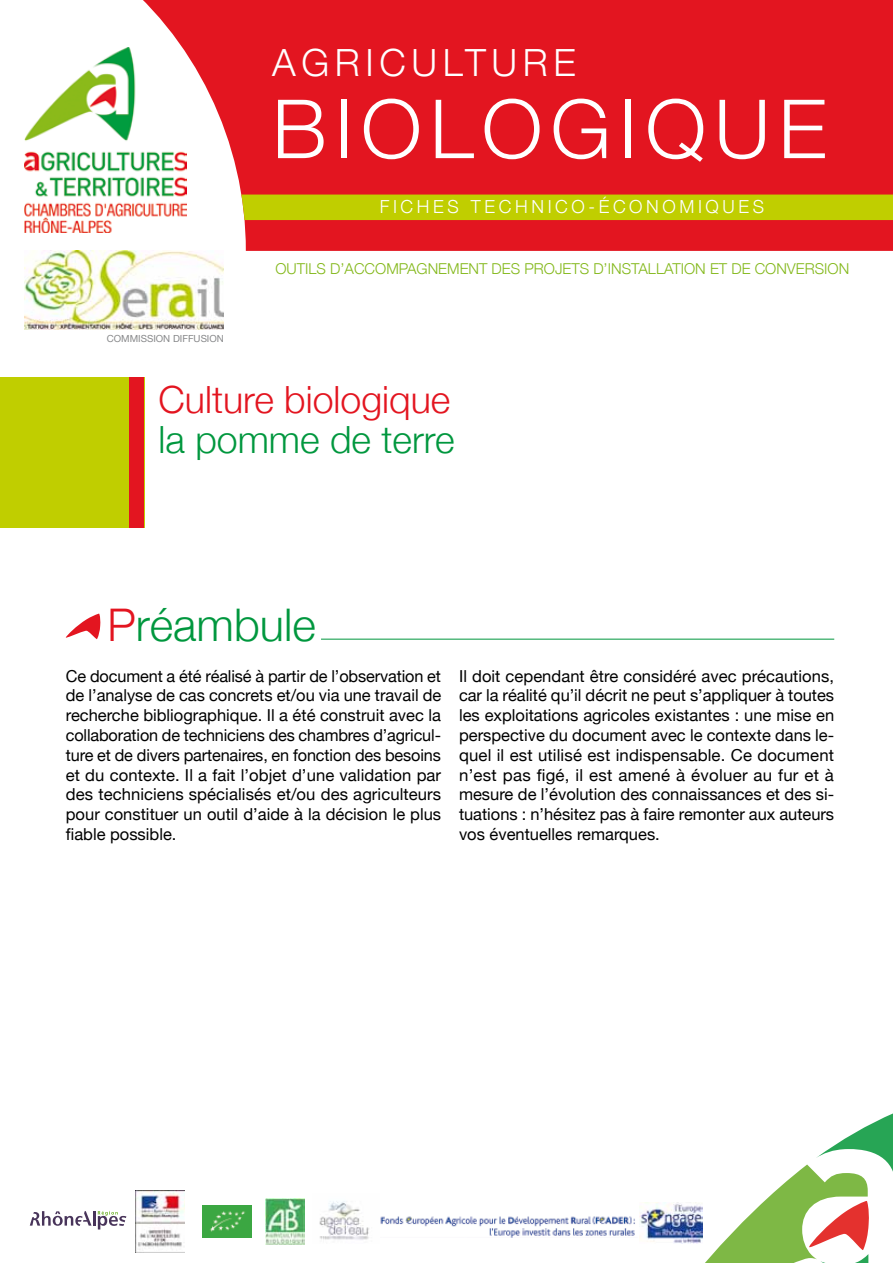
<style>
.page{position:relative;width:893px;height:1263px;background:#fff}
.page>*{position:absolute;margin:0;border:0;box-sizing:border-box;transform-origin:0 0}
.t1{font:300 81.75px "Helvetica Neue";letter-spacing:.1em;color:#fff}
.t2{font:300 45px "Helvetica Neue";color:#00973e}
.t3{font:300 37.5px "Helvetica Neue";color:#e31520}
.t4{font:300 37.5px "Helvetica Neue";color:#00973e}
.t5{font:300 37.5px "Helvetica Neue";letter-spacing:.15em;color:#fff}
.t6{font:300 18px "Helvetica Neue";letter-spacing:.2em;color:#fff}
.t7{font:16.5px/19.8px "Helvetica Neue";color:#000;text-align:justify}
.t8{font:300 15px "Helvetica Neue";color:#83b81a}
.t9{font:9.75px "Helvetica Neue";color:#87888a}
.s1{color:#e31520}
</style>
<div class="page">
<img style="left:24px;top:57px;width:83px;height:176px">
<svg style="left:107px;top:0;width:786px;height:251px;background:#e4363d"></svg>
<div style="left:241px;top:195px;width:652px;height:25px;background:#c0ce00"></div>
<svg style="left:664px;top:1113px;width:229px;height:150px"></svg>
<svg style="left:30px;top:1211px;width:96px;height:18px"></svg>
<img style="left:136px;top:1191px;width:48px;height:61px">
<img style="left:203px;top:1205px;width:48px;height:32px">
<img style="left:266px;top:1198px;width:39px;height:47px">
<img style="left:640px;top:1203px;width:62px;height:40px">
<img style="left:380px;top:1216px;width:255px;height:21px">
<img style="left:319px;top:1201px;width:50px;height:39px">
<div style="left:0;top:377px;width:144px;height:150px;background:#c0ce00"></div>
<div style="left:130px;top:377px;width:14px;height:150px;background:#e31520"></div>
<svg style="left:66px;top:614px;width:35px;height:25px"></svg>
<hr style="left:321px;top:639px;width:513px;height:1px;background:#00973e">
<img style="left:24px;top:251px;width:200px;height:79px">
<h3 class="t5" style="left:272px;top:33px;width:305px">AGRICULTURE</h3>
<h1 class="t1" style="left:272px;top:63px;width:556px">BIOLOGIQUE</h1>
<p class="t6" style="left:380px;top:192px;width:386px">FICHES TECHNICO-ÉCONOMIQUES</p>
<p class="t9" style="left:107px;top:332px;width:119px">Commission Di ffusion</p>
<p class="t8" style="left:275px;top:257px;width:575px">OUTILS D’ACCOMPAGNEMENT DES PROJETS D’INSTALLATION ET DE CONVERSION</p>
<h3 class="t3" style="left:159px;top:369px;width:293px">CULTURE BIOLOGIQUE</h3>
<h3 class="t4" style="left:159px;top:410px;width:297px">LA POMME DE TERRE</h3>
<h2 class="t2" style="left:107px;top:588px;width:210px"><span class="s1">P</span>RÉAMBULE</h2>
<p class="t7" style="left:66px;top:667px;width:377px">Ce document a été réalisé à partir de l’observation et de l’analyse de cas concrets et/ou via une travail de recherche bibliographique. Il a été construit avec la collaboration de techniciens des chambres d’agricul&shy;ture et de divers partenaires, en fonction des besoins et du contexte. Il a fait l’objet d’une validation par des techniciens spécialisés et/ou des agriculteurs pour constituer un outil d’aide à la décision le plus fiable possible.</p>
<p class="t7" style="left:459px;top:667px;width:377px">Il doit cependant être considéré avec précautions, car la réalité qu’il décrit ne peut s’appliquer à toutes les exploitations agricoles existantes : une mise en perspective du document avec le contexte dans le&shy;quel il est utilisé est indispensable. Ce document n’est pas figé, il est amené à évoluer au fur et à mesure de l’évolution des connaissances et des si&shy;tuations : n’hésitez pas à faire remonter aux auteurs vos éventuelles remarques.</p>
</div>
